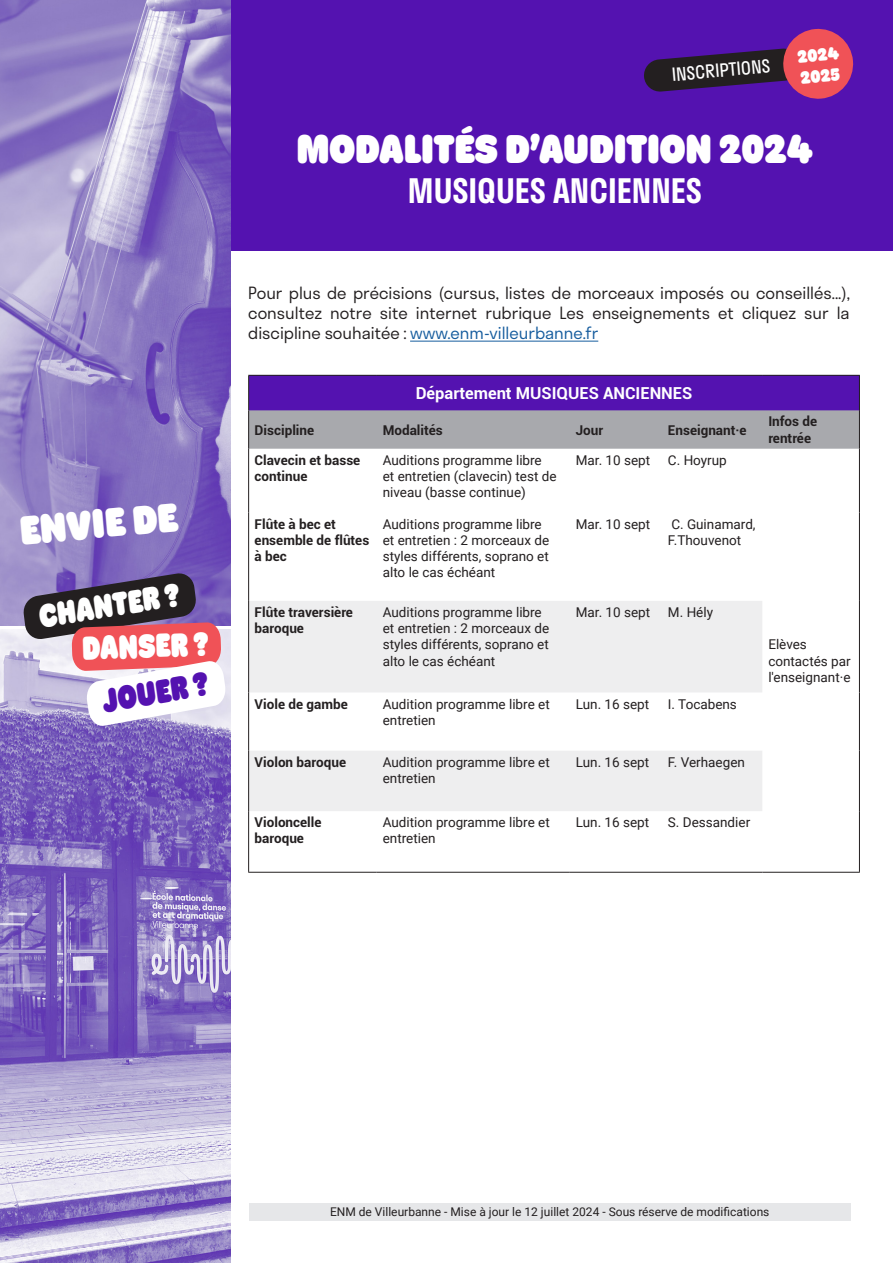
<style>
.page{position:relative;width:893px;height:1263px;background:#fff}
.page>*{position:absolute;margin:0;border:0;box-sizing:border-box;transform-origin:0 0}
.t1{font:900 40.95px "Hoss Round X Narrow";color:#fff}
.t2{font:900 40.5px "Hoss Round X Narrow";letter-spacing:-.005em;color:#fff}
.t3{font:900 33.6px "Hoss Round X Narrow";color:#fff;scale:.9 1}
.t4{font:900 33.6px "Hoss Round X Narrow";color:#5412b0;scale:.9 1}
.t5{font:600 33px "Stratos";color:#fff}
.t6{font:900 33px "Hoss Round X Narrow";color:#fff;scale:.9 1}
.t7{font:17.85px "Stratos";color:#fff}
.t8{font:900 17.85px "Hoss Round X Narrow";color:#fff}
.t9{font:300 16.5px/19.8px "Stratos";color:#231f20;text-align:justify}
.t10{font:700 16.5px "Roboto";color:#fff}
.t11{font:13.5px/16.2px "Roboto";color:#231f20}
.t12{font:700 13.5px/16.2px "Roboto";color:#231f20}
.t13{font:12px "Roboto";color:#231f20}
.s1{color:#175d9e}
</style>
<div class="page">
<div style="left:217px;top:0;width:676px;height:251px;background:#5412b0"></div>
<img style="left:0;top:0;width:230px;height:626px">
<img style="left:0;top:629px;width:230px;height:634px">
<hr style="left:410px;top:341px;width:188px;height:1px;background:#175d9e">
<div style="left:249px;top:1203px;width:601px;height:17px;background:#e6e7e9"></div>
<div style="left:249px;top:375px;width:610px;height:35px;background:#5412b0"></div>
<div style="left:249px;top:410px;width:610px;height:39px;background:#a8a9ad"></div>
<svg style="left:249px;top:601px;width:513px;height:210px;fill:#eeeeef"></svg>
<hr style="left:248px;top:375px;width:129px;height:1px;background:#231f20">
<hr style="left:248px;top:376px;width:1px;height:34px;background:#231f20">
<hr style="left:377px;top:375px;width:193px;height:1px;background:#231f20">
<hr style="left:570px;top:375px;width:92px;height:1px;background:#231f20">
<hr style="left:662px;top:375px;width:100px;height:1px;background:#231f20">
<hr style="left:762px;top:375px;width:98px;height:1px;background:#231f20">
<hr style="left:859px;top:376px;width:1px;height:34px;background:#231f20">
<hr style="left:248px;top:410px;width:1px;height:39px;background:#231f20">
<hr style="left:859px;top:410px;width:1px;height:39px;background:#231f20">
<hr style="left:248px;top:449px;width:1px;height:63px;background:#231f20">
<hr style="left:859px;top:449px;width:1px;height:63px;background:#231f20">
<hr style="left:248px;top:512px;width:1px;height:89px;background:#231f20">
<hr style="left:859px;top:512px;width:1px;height:89px;background:#231f20">
<hr style="left:248px;top:601px;width:1px;height:91px;background:#231f20">
<hr style="left:859px;top:601px;width:1px;height:91px;background:#231f20">
<hr style="left:248px;top:692px;width:1px;height:59px;background:#231f20">
<hr style="left:859px;top:692px;width:1px;height:59px;background:#231f20">
<hr style="left:248px;top:751px;width:1px;height:60px;background:#231f20">
<hr style="left:859px;top:751px;width:1px;height:60px;background:#231f20">
<hr style="left:248px;top:811px;width:1px;height:61px;background:#231f20">
<hr style="left:859px;top:811px;width:1px;height:61px;background:#231f20">
<hr style="left:248px;top:872px;width:129px;height:1px;background:#231f20">
<hr style="left:377px;top:872px;width:193px;height:1px;background:#231f20">
<hr style="left:570px;top:872px;width:92px;height:1px;background:#231f20">
<hr style="left:662px;top:872px;width:100px;height:1px;background:#231f20">
<hr style="left:762px;top:872px;width:98px;height:1px;background:#231f20">
<svg style="left:644px;top:28px;width:210px;height:71px"></svg>
<svg style="left:22px;top:571px;width:206px;height:157px"></svg>
<p class="t1" style="left:18px;top:507px;width:160px;rotate:-5deg">ENVIE DE</p>
<p class="t6" style="left:36px;top:597px;width:159px;rotate:-9deg">CHANTER ?</p>
<p class="t3" style="left:81px;top:629px;width:142px;rotate:-2deg">DANSER ?</p>
<p class="t4" style="left:99px;top:682px;width:121px;rotate:-10deg">JOUER ?</p>
<p class="t7" style="left:670px;top:60px;width:100px;rotate:-5deg">INSCRIPTIONS</p>
<p class="t8" style="left:797px;top:46px;width:43px;rotate:-5deg">2024</p>
<p class="t8" style="left:800px;top:67px;width:41px;rotate:-5deg">2025</p>
<p class="t2" style="left:296px;top:125px;width:519px">MODALITÉS D’AUDITION 2024</p>
<p class="t5" style="left:408px;top:164px;width:295px">MUSIQUES ANCIENNES</p>
<p class="t9" style="left:248px;top:283px;width:603px">Pour plus de précisions (cursus, listes de morceaux imposés ou conseillés...), consultez notre site internet rubrique Les enseignements et cliquez sur la discipline souhaitée : <span class="s1">www.enm-villeurbanne.fr</span></p>
<p class="t10" style="left:416px;top:381px;width:278px">Département MUSIQUES ANCIENNES</p>
<p class="t12" style="left:255px;top:421px;width:61px">Discipline</p>
<p class="t12" style="left:383px;top:421px;width:62px">Modalités</p>
<p class="t12" style="left:576px;top:421px;width:29px">Jour</p>
<p class="t12" style="left:668px;top:421px;width:80px">Enseignant·e</p>
<p class="t12" style="left:768px;top:413px;width:50px">Infos de rentrée</p>
<p class="t12" style="left:255px;top:451px;width:107px">Clavecin et basse continue</p>
<p class="t11" style="left:383px;top:451px;width:175px">Auditions programme libre et entretien (clavecin) test de niveau (basse continue)</p>
<p class="t11" style="left:576px;top:451px;width:76px">Mar. 10 sept</p>
<p class="t11" style="left:668px;top:451px;width:60px">C. Hoyrup</p>
<p class="t12" style="left:255px;top:515px;width:116px">Flûte à bec et ensemble de flûtes à bec</p>
<p class="t11" style="left:383px;top:515px;width:168px">Auditions programme libre et entretien : 2 morceaux de styles différents, soprano et alto le cas échéant</p>
<p class="t11" style="left:576px;top:515px;width:76px">Mar. 10 sept</p>
<p class="t11" style="left:671px;top:515px;width:86px">C. Guinamard,</p>
<p class="t11" style="left:668px;top:531px;width:75px">F.Thouvenot</p>
<p class="t12" style="left:255px;top:603px;width:100px">Flûte traversière</p>
<p class="t12" style="left:255px;top:620px;width:51px">baroque</p>
<p class="t11" style="left:383px;top:604px;width:168px">Auditions programme libre et entretien : 2 morceaux de styles différents, soprano et alto le cas échéant</p>
<p class="t11" style="left:576px;top:604px;width:76px">Mar. 10 sept</p>
<p class="t11" style="left:668px;top:604px;width:47px">M. Hély</p>
<p class="t12" style="left:255px;top:695px;width:95px">Viole de gambe</p>
<p class="t11" style="left:383px;top:695px;width:168px">Audition programme libre et entretien</p>
<p class="t11" style="left:576px;top:695px;width:75px">Lun. 16 sept</p>
<p class="t11" style="left:668px;top:695px;width:70px">I. Tocabens</p>
<p class="t12" style="left:255px;top:753px;width:93px">Violon baroque</p>
<p class="t11" style="left:383px;top:753px;width:168px">Audition programme libre et entretien</p>
<p class="t11" style="left:576px;top:753px;width:75px">Lun. 16 sept</p>
<p class="t11" style="left:668px;top:753px;width:78px">F. Verhaegen</p>
<p class="t12" style="left:255px;top:814px;width:68px">Violoncelle baroque</p>
<p class="t11" style="left:383px;top:814px;width:168px">Audition programme libre et entretien</p>
<p class="t11" style="left:576px;top:814px;width:75px">Lun. 16 sept</p>
<p class="t11" style="left:668px;top:814px;width:84px">S. Dessandier</p>
<p class="t11" style="left:768px;top:636px;width:84px">Elèves contactés par l'enseignant·e</p>
<p class="t13" style="left:330px;top:1204px;width:441px">ENM de Villeurbanne - Mise à jour le 12 juillet 2024 - Sous réserve de modifications</p>
</div>
